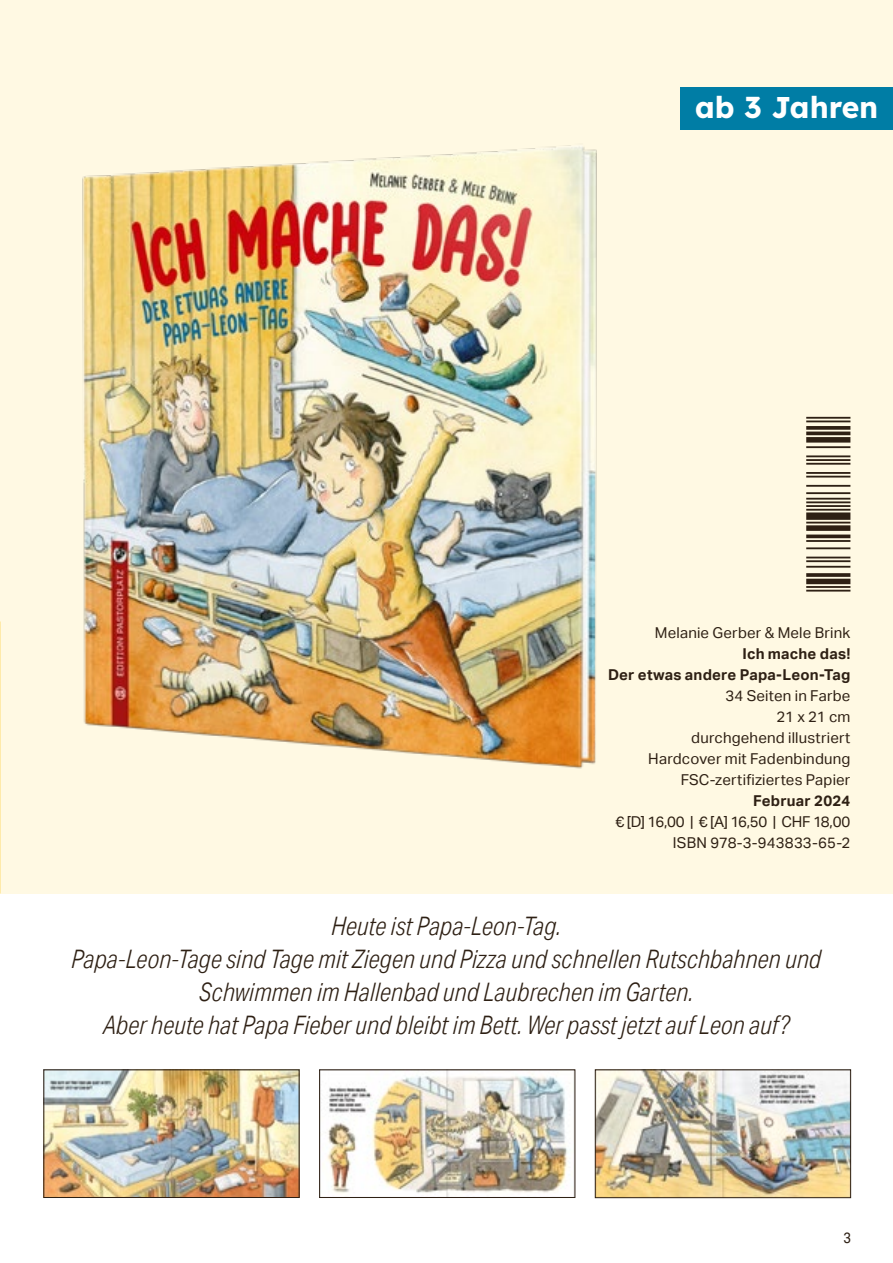
<style>
.page{position:relative;width:893px;height:1263px;background:#fff}
.page>*{position:absolute;margin:0;border:0;box-sizing:border-box;transform-origin:0 0}
.t1{font:700 30px "Lexend";color:#fff}
.t2{font:italic 300 25.5px/33px "Aktiv Grotesk Cd";color:#2e2014;text-align:center}
.t3{font:15px/21px "Aktiv Grotesk";letter-spacing:.015em;color:#2e2014;text-align:right}
.t4{font:700 15px/21px "Aktiv Grotesk";letter-spacing:.015em;color:#2e2014;text-align:right}
.t5{font:15px "Aktiv Grotesk Cd";color:#2e2014}
</style>
<div class="page">
<div style="left:0;top:0;width:893px;height:893px;background:#fff9e3"></div>
<div style="left:680px;top:87px;width:213px;height:43px;background:#007da5"></div>
<img style="left:46px;top:1072px;width:251px;height:124px">
<div style="left:44px;top:1070px;width:255px;height:128px;border:1px solid #2e2014"></div>
<img style="left:325px;top:1072px;width:244px;height:124px">
<div style="left:319px;top:1070px;width:256px;height:128px;border:1px solid #2e2014"></div>
<img style="left:597px;top:1071px;width:252px;height:125px">
<div style="left:595px;top:1069px;width:256px;height:129px;border:1px solid #2e2014"></div>
<svg style="left:806px;top:417px;width:44px;height:174px"></svg>
<img style="left:82px;top:145px;width:515px;height:624px">
<p class="t1" style="left:695px;top:85px;width:185px">ab 3 Jahren</p>
<p class="t3" style="left:655px;top:623px;width:197px">Melanie Gerber &amp; Mele Brink</p>
<p class="t4" style="left:608px;top:644px;width:244px">Ich mache das!<br>Der etwas andere Papa-Leon-Tag</p>
<p class="t3" style="left:648px;top:686px;width:204px">34 Seiten in Farbe<br>21 x 21 cm<br>durchgehend illustriert<br>Hardcover mit Fadenbindung<br>FSC-zertifiziertes Papier</p>
<p class="t4" style="left:753px;top:791px;width:99px">Februar 2024</p>
<p class="t3" style="left:615px;top:812px;width:236px">€ [D] 16,00 | € [A] 16,50 | CHF 18,00<br>ISBN 978-3-943833-65-2</p>
<p class="t2" style="left:72px;top:909px;width:751px">Heute ist Papa-Leon-Tag.<br>Papa-Leon-Tage sind Tage mit Ziegen und Pizza und schnellen Rutschbahnen und Schwimmen im Hallenbad und Laubrechen im Garten.<br>Aber heute hat Papa Fieber und bleibt im Bett. Wer passt jetzt auf Leon auf?</p>
<p class="t5" style="left:844px;top:1228px;width:9px">3</p>
</div>
